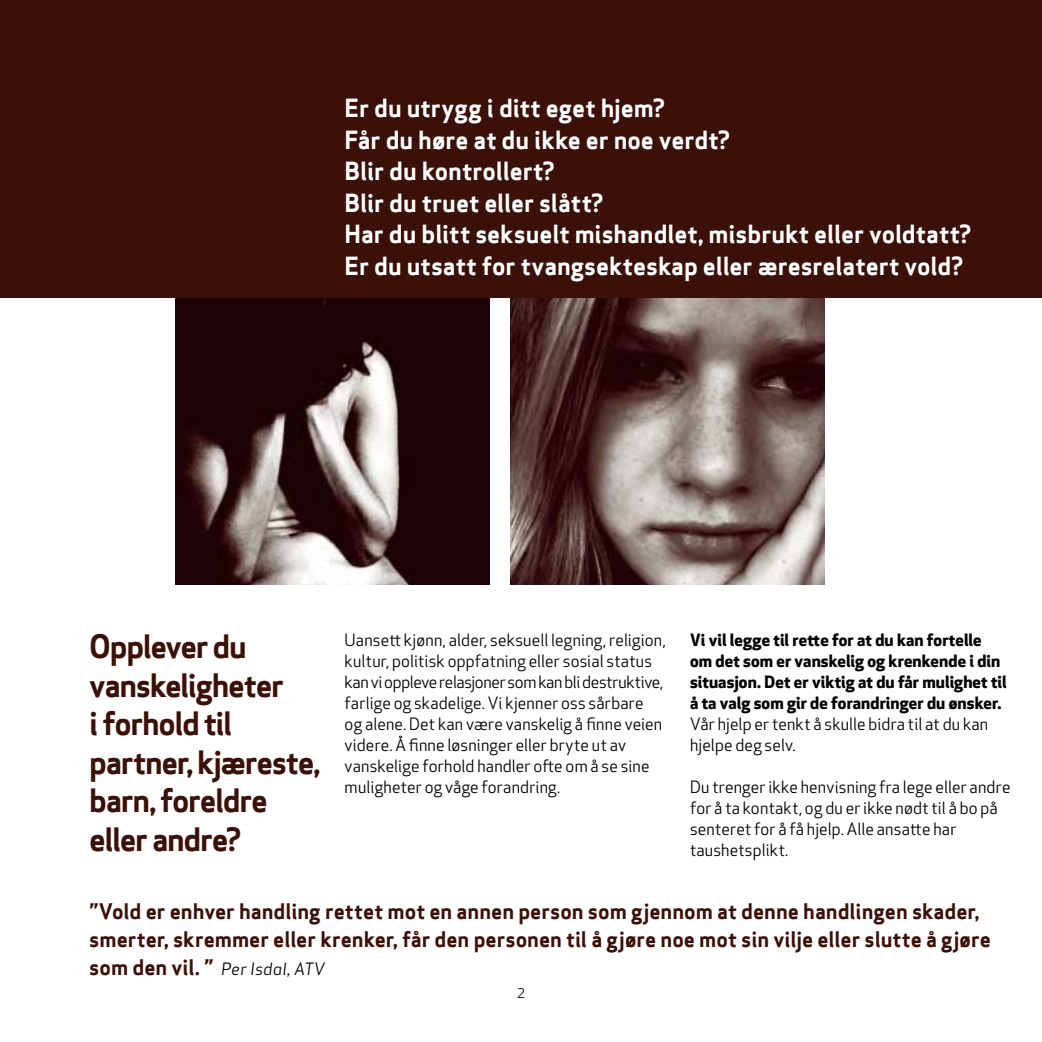
<style>
.page{position:relative;width:1042px;height:1042px;background:#fff}
.page>*{position:absolute;margin:0;border:0;box-sizing:border-box;transform-origin:0 0}
.t1{font:31.5px/38.5px "Apex Sans Bold T";letter-spacing:-.045em;color:#3a1007}
.t2{font:24.5px/31.5px "Apex Sans Bold T";color:#fff}
.t3{font:21px/28px "Apex Sans Bold T";color:#3a1007}
.t4{font:16.62px/21px "Apex New";letter-spacing:.01em;color:#000}
.t5{font:700 16.62px/21px "Apex New";letter-spacing:.005em;color:#000}
.t6{font:16.62px "Apex Sans Book Italic T";letter-spacing:.005em;color:#000}
.t7{font:13.12px "Apex Sans Book T";color:#000}
.s1{font-family:"Apex Sans Bold T";font-size:21px;color:#3a1007}
</style>
<div class="page">
<img style="left:511px;top:298px;width:314px;height:287px">
<img style="left:176px;top:298px;width:314px;height:287px">
<div style="left:0;top:0;width:1042px;height:298px;background:#3a1007"></div>
<h2 class="t2" style="left:345px;top:92px;width:629px">Er du utrygg i ditt eget hjem?<br>Får du høre at du ikke er noe verdt?<br>Blir du kontrollert?<br>Blir du truet eller slått?<br>Har du blitt seksuelt mishandlet, misbrukt eller voldtatt?<br>Er du utsatt for tvangsekteskap eller æresrelatert vold?</h2>
<h1 class="t1" style="left:89px;top:627px;width:233px">Opplever du vanskeligheter<br>i forhold til partner, kjæreste, barn, foreldre eller andre?</h1>
<p class="t4" style="left:345px;top:629px;width:323px">Uansett kjønn, alder, seksuell legning, religion, kultur, politisk oppfatning eller sosial status kan vi oppleve relasjoner som kan bli destruktive, farlige og skadelige. Vi kjenner oss sårbare<br>og alene. Det kan være vanskelig å finne veien videre. Å finne løsninger eller bryte ut av vanskelige forhold handler ofte om å se sine muligheter og våge forandring.</p>
<p class="t5" style="left:690px;top:628px;width:318px">Vi vil legge til rette for at du kan fortelle om det som er vanskelig og krenkende i din situasjon. Det er viktig at du får mulighet til å ta valg som gir de forandringer du ønsker.</p>
<p class="t4" style="left:690px;top:713px;width:300px">Vår hjelp er tenkt å skulle bidra til at du kan hjelpe deg selv.</p>
<p class="t4" style="left:690px;top:776px;width:322px">Du trenger ikke henvisning fra lege eller andre for å ta kontakt, og du er ikke nødt til å bo på senteret for å få hjelp. Alle ansatte har taushetsplikt.</p>
<p class="t3" style="left:89px;top:897px;width:903px">”Vold er enhver handling rettet mot en annen person som gjennom at denne handlingen skader, smerter, skremmer eller krenker, får den personen til å gjøre noe mot sin vilje eller slutte å gjøre</p>
<p class="t6" style="left:89px;top:958px;width:237px"><span class="s1">som den vil. ”</span> Per Isdal, ATV</p>
<p class="t7" style="left:517px;top:984px;width:9px">2</p>
</div>
